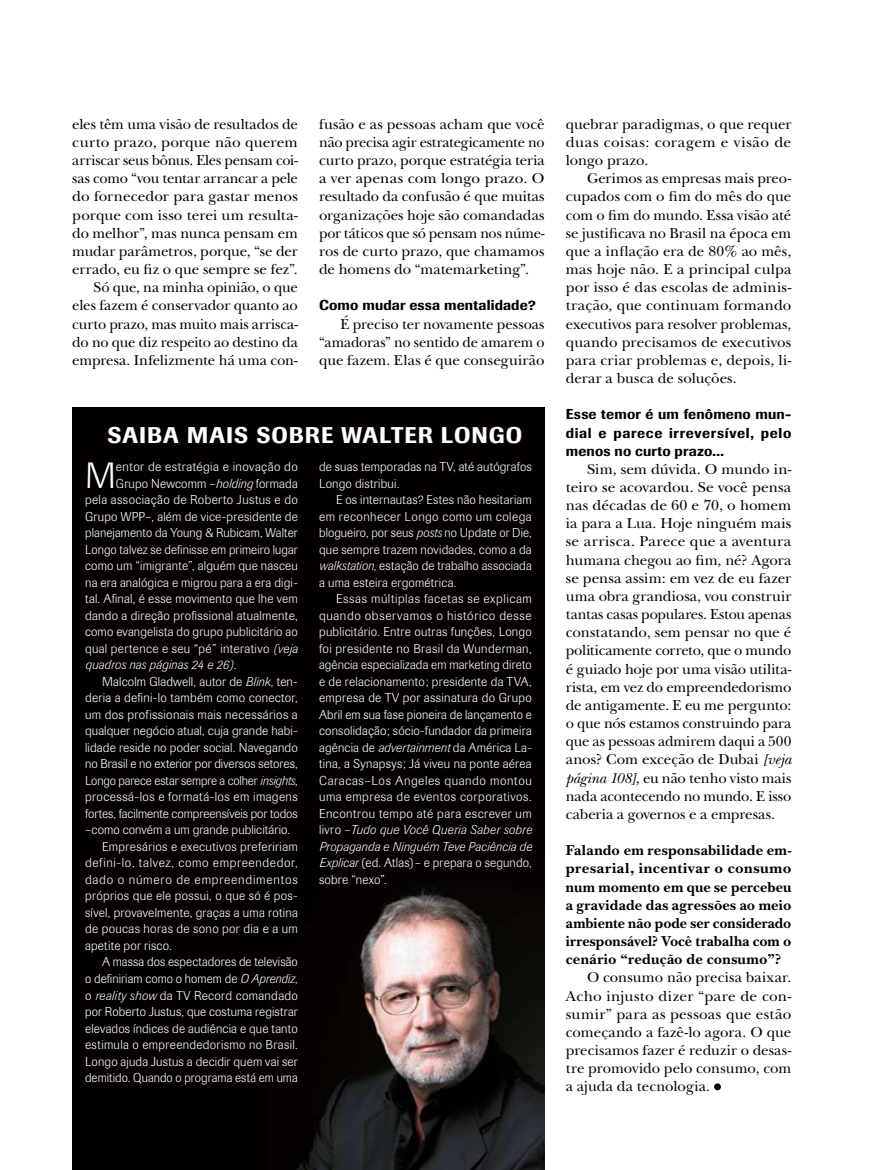
<style>
.page{position:relative;width:885px;height:1170px;background:#fff}
.page>*{position:absolute;margin:0;border:0;box-sizing:border-box;transform-origin:0 0}
.t1{font:300 36.15px "Imago";color:#fff}
.t2{font:500 22.5px "Imago";color:#fff}
.t3{font:15px/18.1px "New Baskerville Std";color:#000;text-align:justify}
.t4{font:700 15px/18.1px "New Baskerville Std";letter-spacing:.01em;color:#000;text-align:justify}
.t5{font:500 14.25px/18.1px "Imago";letter-spacing:.015em;color:#000;text-align:justify}
.t6{font:300 12.75px/16.5px "Imago";letter-spacing:.015em;color:#fff;text-align:justify}
.t7{font:300 12.75px "Imago";letter-spacing:-.005em;color:#fff}
.t8{font:300 12.75px "Imago";letter-spacing:.05em;color:#fff}
.t9{font:300 12.75px "Imago";letter-spacing:.035em;color:#fff}
.t10{font:300 12.75px "Imago";letter-spacing:.055em;color:#fff}
.t11{font:italic 300 12.75px "Imago";letter-spacing:.01em;color:#fff}
.s1{font-style:italic}
.s2{font-style:normal}
</style>
<div class="page">
<img style="left:72px;top:407px;width:472px;height:762px">
<div style="left:714px;top:1083px;width:6px;height:7px;background:#000;border-radius:50%"></div>
<p class="t3" style="left:72px;top:115px;width:227px;text-align:right">eles têm uma visão de resultados de curto prazo, porque não querem arriscar seus bônus. Eles pensam coi&shy;sas como “vou tentar arrancar a pele do fornecedor para gastar menos porque com isso terei um resulta&shy;do melhor”, mas nunca pensam em mudar parâmetros, porque, “se der errado, eu fiz o que sempre se fez”.<br>Só que, na minha opinião, o que eles fazem é conservador quanto ao curto prazo, mas muito mais arrisca&shy;do no que diz respeito ao destino da empresa. Infelizmente há uma con-</p>
<p class="t3" style="left:319px;top:115px;width:227px">fusão e as pessoas acham que você não precisa agir estrategicamente no curto prazo, porque estratégia teria a ver apenas com longo prazo. O resultado da confusão é que muitas organizações hoje são comandadas por táticos que só pensam nos núme&shy;ros de curto prazo, que chamamos de homens do “matemarketing”.</p>
<p class="t5" style="left:319px;top:296px;width:218px">Como mudar essa mentalidade?</p>
<p class="t3" style="left:319px;top:315px;width:227px;text-indent:21px">É preciso ter novamente pessoas “amadoras” no sentido de amarem o que fazem. Elas é que conseguirão</p>
<h2 class="t2" style="left:107px;top:421px;width:31px">Saiba</h2>
<h2 class="t2" style="left:187px;top:421px;width:16px">mais</h2>
<h2 class="t2" style="left:256px;top:421px;width:17px">sobre</h2>
<h2 class="t2" style="left:341px;top:421px;width:65px">Wa lter</h2>
<h2 class="t2" style="left:441px;top:421px;width:17px">Longo</h2>
<h1 class="t1" style="left:85px;top:455px;width:32px">M</h1>
<p class="t9" style="left:116px;top:459px;width:183px">entor de estratégia e inovação do</p>
<p class="t6" style="left:116px;top:475px;width:183px">Grupo Newcomm –<span class="s1">holding</span> formada</p>
<p class="t6" style="left:85px;top:491px;width:214px">pela associação de Roberto Justus e do</p>
<p class="t6" style="left:85px;top:508px;width:214px">Grupo WPP–, além de vice-presidente de</p>
<p class="t6" style="left:85px;top:524px;width:214px">planejamento da Young &amp; Rubicam, Walter</p>
<p class="t6" style="left:85px;top:541px;width:214px">Longo talvez se definisse em primeiro lugar</p>
<p class="t6" style="left:85px;top:557px;width:214px">como um “imigrante”, alguém que nasceu</p>
<p class="t6" style="left:85px;top:574px;width:214px">na era analógica e migrou para a era digi-</p>
<p class="t6" style="left:85px;top:590px;width:214px">tal. Afinal, é esse movimento que lhe vem</p>
<p class="t6" style="left:85px;top:607px;width:214px">dando a direção profissional atualmente,</p>
<p class="t6" style="left:85px;top:623px;width:214px">como evangelista do grupo publicitário ao</p>
<p class="t6" style="left:85px;top:640px;width:214px">qual pertence e seu “pé” interativo <span class="s1">(veja</span></p>
<p class="t11" style="left:85px;top:657px;width:153px">quadros nas páginas 24 e 26)<span class="s2">.</span></p>
<p class="t6" style="left:102px;top:673px;width:197px">Malcolm Gladwell, autor de <span class="s1">Blink</span>, ten-</p>
<p class="t6" style="left:85px;top:689px;width:214px">deria a defini-lo também como conector,</p>
<p class="t6" style="left:85px;top:706px;width:214px">um dos profissionais mais necessários a</p>
<p class="t6" style="left:85px;top:722px;width:214px">qualquer negócio atual, cuja grande habi-</p>
<p class="t6" style="left:85px;top:739px;width:214px">lidade reside no poder social. Navegando</p>
<p class="t6" style="left:85px;top:755px;width:214px">no Brasil e no exterior por diversos setores,</p>
<p class="t7" style="left:85px;top:773px;width:214px">Longo parece estar sempre a colher <span class="s1">insights</span>,</p>
<p class="t6" style="left:85px;top:788px;width:214px">processá-los e formatá-los em imagens</p>
<p class="t6" style="left:85px;top:805px;width:214px">fortes, facilmente compreensíveis por todos</p>
<p class="t6" style="left:85px;top:821px;width:206px">–como convém a um grande publicitário.</p>
<p class="t6" style="left:102px;top:838px;width:197px">Empresários e executivos prefeririam</p>
<p class="t8" style="left:85px;top:855px;width:214px">defini-lo, talvez, como empreendedor,</p>
<p class="t10" style="left:85px;top:872px;width:214px">dado o número de empreendimentos</p>
<p class="t6" style="left:85px;top:887px;width:214px">próprios que ele possui, o que só é pos-</p>
<p class="t6" style="left:85px;top:904px;width:214px">sível, provavelmente, graças a uma rotina</p>
<p class="t6" style="left:85px;top:920px;width:214px">de poucas horas de sono por dia e a um</p>
<p class="t6" style="left:85px;top:937px;width:88px">apetite por risco.</p>
<p class="t6" style="left:102px;top:953px;width:197px">A massa dos espectadores de televisão</p>
<p class="t6" style="left:85px;top:970px;width:214px">o definiriam como o homem de <span class="s1">O Aprendiz</span>,</p>
<p class="t6" style="left:85px;top:986px;width:214px">o <span class="s1">reality show</span> da TV Record comandado</p>
<p class="t6" style="left:85px;top:1003px;width:214px">por Roberto Justus, que costuma registrar</p>
<p class="t6" style="left:85px;top:1019px;width:214px">elevados índices de audiência e que tanto</p>
<p class="t6" style="left:85px;top:1036px;width:214px">estimula o empreendedorismo no Brasil.</p>
<p class="t6" style="left:85px;top:1052px;width:214px">Longo ajuda Justus a decidir quem vai ser</p>
<p class="t6" style="left:85px;top:1069px;width:214px">demitido. Quando o programa está em uma</p>
<p class="t6" style="left:319px;top:458px;width:214px">de suas temporadas na TV, até autógrafos<br>Longo distribui.</p>
<p class="t6" style="left:319px;top:491px;width:214px;text-indent:17px">E os internautas? Estes não hesitariam em reconhecer Longo como um colega blogueiro, por seus <span class="s1">posts</span> no Update or Die, que sempre trazem novidades, como a da <span class="s1">walkstation</span>, estação de trabalho associada a uma esteira ergométrica.</p>
<p class="t6" style="left:319px;top:590px;width:214px;text-indent:17px">Essas múltiplas facetas se explicam quando observamos o histórico desse publicitário. Entre outras funções, Longo foi presidente no Brasil da Wunderman, agência especializada em marketing direto e de relacionamento; presidente da TVA, empresa de TV por assinatura do Grupo Abril em sua fase pioneira de lançamento e consolidação; sócio-fundador da primeira agência de <span class="s1">advertainment</span> da América La&shy;tina, a Synapsys; Já viveu na ponte aérea Caracas–Los Angeles quando montou uma empresa de eventos corporativos.<br>Encontrou tempo até para escrever um livro –<span class="s1">Tudo que Você Queria Saber sobre Propaganda e Ninguém Teve Paciência de Explicar</span> (ed. Atlas)– e prepara o segundo, sobre “nexo”.</p>
<p class="t3" style="left:565px;top:115px;width:227px">quebrar paradigmas, o que requer duas coisas: coragem e visão de longo prazo.</p>
<p class="t3" style="left:565px;top:169px;width:227px;text-indent:21px">Gerimos as empresas mais preo&shy;cupados com o fim do mês do que com o fim do mundo. Essa visão até se justificava no Brasil na época em que a inflação era de 80% ao mês, mas hoje não. E a principal culpa por isso é das escolas de adminis&shy;tração, que continuam formando executivos para resolver problemas, quando precisamos de executivos para criar problemas e, depois, li&shy;derar a busca de soluções.</p>
<p class="t5" style="left:565px;top:405px;width:227px">Esse temor é um fenômeno mun&shy;dial e parece irreversível, pelo menos no curto prazo...</p>
<p class="t3" style="left:565px;top:460px;width:227px;text-indent:21px">Sim, sem dúvida. O mundo in&shy;teiro se acovardou. Se você pensa nas décadas de 60 e 70, o homem ia para a Lua. Hoje ninguém mais se arrisca. Parece que a aventura humana chegou ao fim, né? Agora se pensa assim: em vez de eu fazer uma obra grandiosa, vou construir tantas casas populares. Estou apenas constatando, sem pensar no que é politicamente correto, que o mundo é guiado hoje por uma visão utilita&shy;rista, em vez do empreendedorismo de antigamente. E eu me pergunto: o que nós estamos construindo para que as pessoas admirem daqui a 500 anos? Com exceção de Dubai <span class="s1">[veja página 108]</span>, eu não tenho visto mais nada acontecendo no mundo. E isso caberia a governos e a empresas.</p>
<p class="t4" style="left:565px;top:841px;width:227px">Falando em responsabilidade em&shy;presarial, incentivar o consumo num momento em que se percebeu a gravidade das agressões ao meio ambiente não pode ser considerado irresponsável? Você trabalha com o cenário “redução de consumo”?</p>
<p class="t3" style="left:565px;top:968px;width:227px;text-indent:21px">O consumo não precisa baixar.<br>Acho injusto dizer “pare de con&shy;sumir” para as pessoas que estão começando a fazê-lo agora. O que precisamos fazer é reduzir o desas&shy;tre promovido pelo consumo, com a ajuda da tecnologia.</p>
</div>
